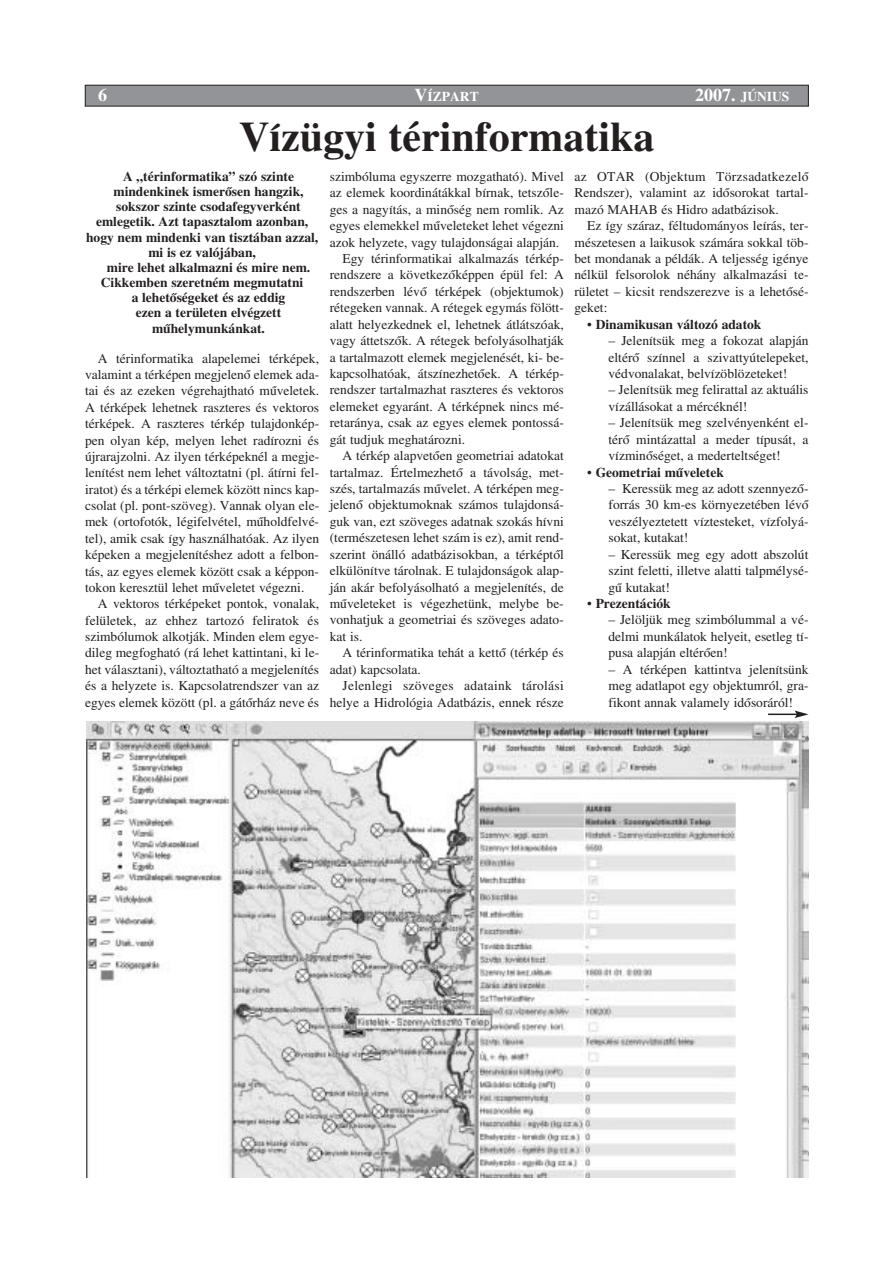
<style>
.page{position:relative;width:893px;height:1263px;background:#fff}
.page>*{position:absolute;margin:0;border:0;box-sizing:border-box;transform-origin:0 0}
.t1{font:700 42px "H Times";color:#231f1f}
.t2{font:700 18px "H Times";color:#fff}
.t3{font:13.5px/16.5px "H Times Roman";color:#231f1f;text-align:justify}
.t4{font:700 13.5px "H Times";color:#231f1f}
.t5{font:13.5px "H Times Roman";letter-spacing:.02em;color:#231f1f}
.t6{font:700 13.5px "H Times";color:#fff}
.s1{font-size:18px}
.s2{font-family:"H Times Roman";font-weight:400}
</style>
<div class="page">
<div style="left:85px;top:85px;width:723px;height:21px;background:#939497"></div>
<div style="left:85px;top:85px;width:723px;height:21px;border:1px solid #231f1f"></div>
<hr style="left:767px;top:714px;width:30px;height:1px;background:#231f1f">
<svg style="left:794px;top:711px;width:14px;height:7px"></svg>
<img style="left:87px;top:722px;width:721px;height:456px">
<p class="t2" style="left:98px;top:88px;width:10px">6</p>
<p class="t6" style="left:414px;top:91px;width:66px"><span class="s1">V</span>ÍZPART</p>
<p class="t6" style="left:695px;top:91px;width:96px"><span class="s1">2007.</span> JÚNIUS</p>
<p class="t1" style="left:239px;top:121px;width:417px">Vízügyi térinformatika</p>
<p class="t4" style="left:123px;top:171px;width:172px">A „térinformatika” szó szinte</p>
<p class="t4" style="left:113px;top:186px;width:192px">mindenkinek ismerŒsen hangzik,</p>
<p class="t4" style="left:116px;top:202px;width:186px">sokszor szinte csodafegyverként</p>
<p class="t4" style="left:96px;top:217px;width:214px">emlegetik. Azt tapasztalom azonban,</p>
<p class="t4" style="left:86px;top:232px;width:233px">hogy nem mindenki van tisztában azzal,</p>
<p class="t4" style="left:148px;top:247px;width:109px">mi is ez valójában,</p>
<p class="t4" style="left:107px;top:262px;width:205px">mire lehet alkalmazni és mire nem.</p>
<p class="t4" style="left:101px;top:277px;width:204px">Cikkemben szeretném megmutatni</p>
<p class="t4" style="left:132px;top:293px;width:155px">a lehetŒségeket és az eddig</p>
<p class="t4" style="left:136px;top:308px;width:147px">ezen a területen elvégzett</p>
<p class="t4" style="left:152px;top:323px;width:114px">mıhelymunkánkat.</p>
<p class="t3" style="left:98px;top:351px;width:223px">A térinformatika alapelemei térképek,</p>
<p class="t3" style="left:85px;top:368px;width:235px">valamint a térképen megjelenŒ elemek ada-</p>
<p class="t3" style="left:85px;top:384px;width:235px">tai és az ezeken végrehajtható mıveletek.</p>
<p class="t3" style="left:85px;top:400px;width:235px">A térképek lehetnek raszteres és vektoros</p>
<p class="t3" style="left:85px;top:417px;width:235px">térképek. A raszteres térkép tulajdonkép-</p>
<p class="t3" style="left:85px;top:433px;width:235px">pen olyan kép, melyen lehet radírozni és</p>
<p class="t3" style="left:85px;top:449px;width:235px">újrarajzolni. Az ilyen térképeknél a megje-</p>
<p class="t3" style="left:85px;top:466px;width:235px">lenítést nem lehet változtatni (pl. átírni fel-</p>
<p class="t3" style="left:85px;top:482px;width:235px">iratot) és a térképi elemek között nincs kap-</p>
<p class="t3" style="left:85px;top:499px;width:235px">csolat (pl. pont-szöveg). Vannak olyan ele-</p>
<p class="t3" style="left:85px;top:515px;width:235px">mek (ortofotók, légifelvétel, mıholdfelvé-</p>
<p class="t3" style="left:85px;top:531px;width:235px">tel), amik csak így használhatóak. Az ilyen</p>
<p class="t3" style="left:85px;top:548px;width:235px">képeken a megjelenítéshez adott a felbon-</p>
<p class="t3" style="left:85px;top:564px;width:235px">tás, az egyes elemek között csak a képpon-</p>
<p class="t3" style="left:85px;top:580px;width:221px">tokon keresztül lehet mıveletet végezni.</p>
<p class="t3" style="left:98px;top:597px;width:223px">A vektoros térképeket pontok, vonalak,</p>
<p class="t3" style="left:85px;top:613px;width:235px">felületek, az ehhez tartozó feliratok és</p>
<p class="t3" style="left:85px;top:630px;width:235px">szimbólumok alkotják. Minden elem egye-</p>
<p class="t3" style="left:85px;top:646px;width:235px">dileg megfogható (rá lehet kattintani, ki le-</p>
<p class="t3" style="left:85px;top:662px;width:235px">het választani), változtatható a megjelenítés</p>
<p class="t3" style="left:85px;top:679px;width:235px">és a helyzete is. Kapcsolatrendszer van az</p>
<p class="t3" style="left:85px;top:695px;width:235px">egyes elemek között (pl. a gátŒrház neve és</p>
<p class="t3" style="left:330px;top:169px;width:235px">szimbóluma egyszerre mozgatható). Mivel</p>
<p class="t3" style="left:330px;top:186px;width:235px">az elemek koordinátákkal bírnak, tetszŒle-</p>
<p class="t3" style="left:330px;top:202px;width:235px">ges a nagyítás, a minŒség nem romlik. Az</p>
<p class="t3" style="left:330px;top:219px;width:235px">egyes elemekkel mıveleteket lehet végezni</p>
<p class="t3" style="left:330px;top:235px;width:231px">azok helyzete, vagy tulajdonságai alapján.</p>
<p class="t3" style="left:342px;top:252px;width:223px">Egy térinformatikai alkalmazás térkép-</p>
<p class="t3" style="left:330px;top:268px;width:235px">rendszere a következŒképpen épül fel: A</p>
<p class="t3" style="left:330px;top:284px;width:235px">rendszerben lévŒ térképek (objektumok)</p>
<p class="t3" style="left:330px;top:301px;width:235px">rétegeken vannak. A rétegek egymás fölött-</p>
<p class="t3" style="left:330px;top:317px;width:235px">alatt helyezkednek el, lehetnek átlátszóak,</p>
<p class="t3" style="left:330px;top:334px;width:235px">vagy áttetszŒk. A rétegek befolyásolhatják</p>
<p class="t3" style="left:330px;top:350px;width:235px">a tartalmazott elemek megjelenését, ki- be-</p>
<p class="t3" style="left:330px;top:367px;width:235px">kapcsolhatóak, átszínezhetŒek. A térkép-</p>
<p class="t3" style="left:330px;top:383px;width:235px">rendszer tartalmazhat raszteres és vektoros</p>
<p class="t3" style="left:330px;top:399px;width:235px">elemeket egyaránt. A térképnek nincs mé-</p>
<p class="t3" style="left:330px;top:416px;width:235px">retaránya, csak az egyes elemek pontossá-</p>
<p class="t3" style="left:330px;top:432px;width:137px">gát tudjuk meghatározni.</p>
<p class="t3" style="left:342px;top:449px;width:223px">A térkép alapvetŒen geometriai adatokat</p>
<p class="t3" style="left:330px;top:465px;width:235px">tartalmaz. ÉrtelmezhetŒ a távolság, met-</p>
<p class="t3" style="left:330px;top:482px;width:235px">szés, tartalmazás mıvelet. A térképen meg-</p>
<p class="t3" style="left:330px;top:498px;width:235px">jelenŒ objektumoknak számos tulajdonsá-</p>
<p class="t3" style="left:330px;top:514px;width:235px">guk van, ezt szöveges adatnak szokás hívni</p>
<p class="t3" style="left:330px;top:531px;width:235px">(természetesen lehet szám is ez), amit rend-</p>
<p class="t3" style="left:330px;top:547px;width:235px">szerint önálló adatbázisokban, a térképtŒl</p>
<p class="t3" style="left:330px;top:564px;width:235px">elkülönítve tárolnak. E tulajdonságok alap-</p>
<p class="t3" style="left:330px;top:580px;width:235px">ján akár befolyásolható a megjelenítés, de</p>
<p class="t3" style="left:330px;top:597px;width:235px">mıveleteket is végezhetünk, melybe be-</p>
<p class="t3" style="left:330px;top:613px;width:235px">vonhatjuk a geometriai és szöveges adato-</p>
<p class="t3" style="left:330px;top:629px;width:34px">kat is.</p>
<p class="t3" style="left:342px;top:646px;width:223px">A térinformatika tehát a kettŒ (térkép és</p>
<p class="t3" style="left:330px;top:662px;width:93px">adat) kapcsolata.</p>
<p class="t5" style="left:342px;top:681px;width:223px">Jelenlegi szöveges adataink tárolási</p>
<p class="t3" style="left:330px;top:695px;width:235px">helye a Hidrológia Adatbázis, ennek része</p>
<p class="t5" style="left:574px;top:171px;width:235px">az OTAR (Objektum TörzsadatkezelŒ</p>
<p class="t3" style="left:574px;top:186px;width:235px">Rendszer), valamint az idŒsorokat tartal-</p>
<p class="t3" style="left:574px;top:202px;width:206px">mazó MAHAB és Hidro adatbázisok.</p>
<p class="t3" style="left:587px;top:219px;width:223px">Ez így száraz, féltudományos leírás, ter-</p>
<p class="t3" style="left:574px;top:235px;width:235px">mészetesen a laikusok számára sokkal töb-</p>
<p class="t3" style="left:574px;top:252px;width:235px">bet mondanak a példák. A teljesség igénye</p>
<p class="t3" style="left:574px;top:268px;width:235px">nélkül felsorolok néhány alkalmazási te-</p>
<p class="t3" style="left:574px;top:284px;width:235px">rületet – kicsit rendszerezve is a lehetŒsé-</p>
<p class="t3" style="left:574px;top:301px;width:34px">geket:</p>
<p class="t4" style="left:587px;top:319px;width:176px"><span class="s2">•</span> Dinamikusan változó adatok</p>
<p class="t3" style="left:608px;top:334px;width:201px">– Jelenítsük meg a fokozat alapján eltérŒ színnel a szivattyútelepeket, védvonalakat, belvízöblözeteket!</p>
<p class="t3" style="left:608px;top:383px;width:201px">– Jelenítsük meg felirattal az aktuális vízállásokat a mércéknél!</p>
<p class="t3" style="left:608px;top:416px;width:201px">– Jelenítsük meg szelvényenként el&shy;térŒ mintázattal a meder típusát, a vízminŒséget, a mederteltséget!</p>
<p class="t4" style="left:587px;top:467px;width:138px"><span class="s2">•</span> Geometriai mıveletek</p>
<p class="t3" style="left:608px;top:482px;width:201px">– Keressük meg az adott szennyezŒ&shy;forrás 30 km-es környezetében lévŒ veszélyeztetett víztesteket, vízfolyá&shy;sokat, kutakat!</p>
<p class="t3" style="left:608px;top:547px;width:201px">– Keressük meg egy adott abszolút szint feletti, illetve alatti talpmélysé&shy;gı kutakat!</p>
<p class="t4" style="left:587px;top:598px;width:85px"><span class="s2">•</span> Prezentációk</p>
<p class="t3" style="left:608px;top:613px;width:201px">– Jelöljük meg szimbólummal a vé&shy;delmi munkálatok helyeit, esetleg tí&shy;pusa alapján eltérŒen!</p>
<p class="t3" style="left:608px;top:662px;width:201px">– A térképen kattintva jelenítsünk meg adatlapot egy objektumról, gra&shy;fikont annak valamely idŒsoráról!</p>
</div>
